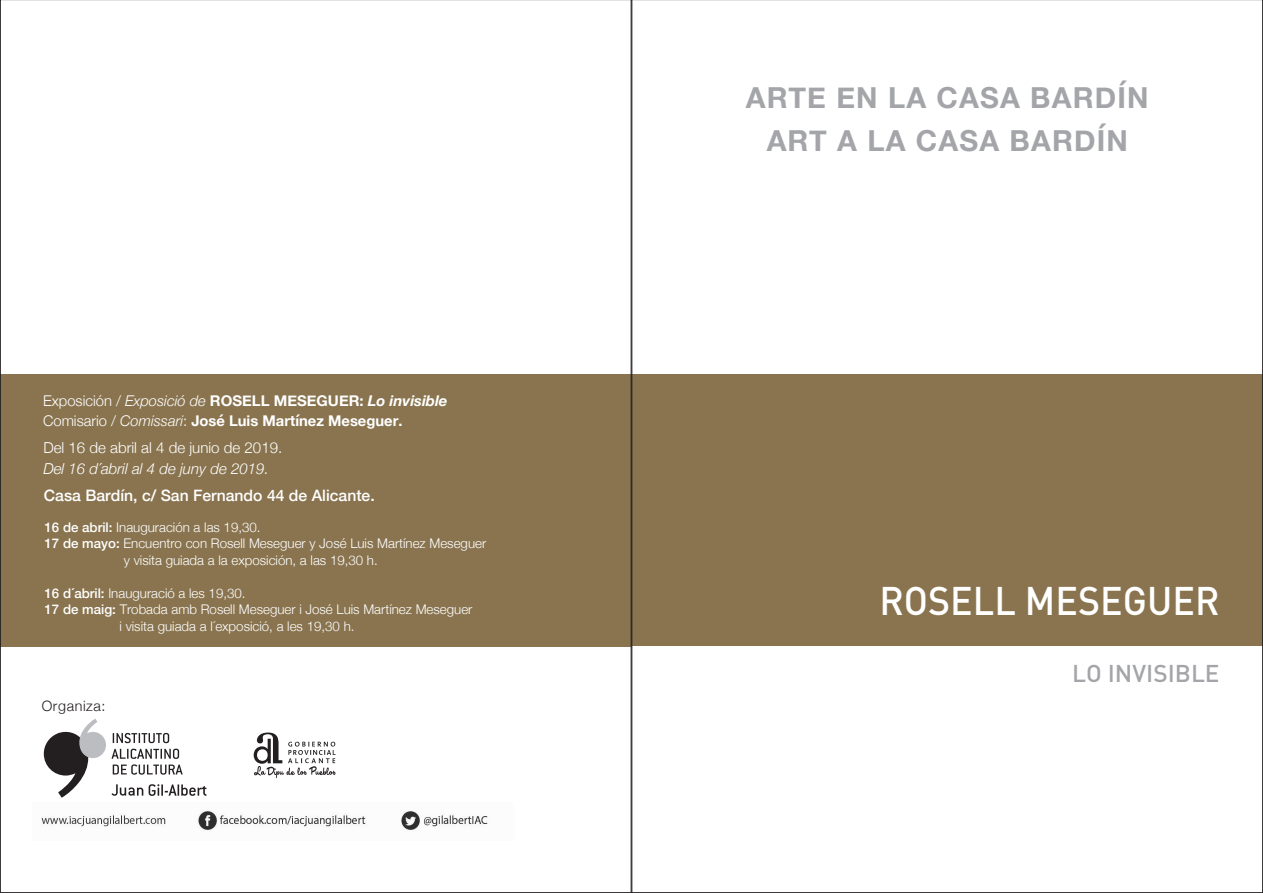
<style>
.page{position:relative;width:1263px;height:893px;background:#fff}
.page>*{position:absolute;margin:0;border:0;box-sizing:border-box;transform-origin:0 0}
.t1{font:500 39.45px "DIN";color:#fff;scale:.95 1}
.t2{font:700 28.95px/42.5px "Helvetica Neue";letter-spacing:.04em;color:#a4a5a9;text-align:center}
.t3{font:500 24px "DIN";color:#a4a5a9}
.t4{font:500 15.75px "Helvetica Neue";color:#fff}
.t5{font:300 15.15px "Helvetica Neue";color:#fff}
.t6{font:italic 300 15.15px "Helvetica Neue";color:#fff}
.t7{font:700 14.7px/19.6px "Helvetica Neue";color:#fff}
.t8{font:300 14.25px "Helvetica Neue";letter-spacing:.045em;color:#231f20}
.t9{font:300 13.35px "Helvetica Neue";color:#fff}
.s1{font-weight:300}
.s2{font-weight:300;font-style:italic}
.s3{font-style:italic}
.s4{font-weight:500}
</style>
<div class="page">
<img style="left:41px;top:811px;width:447px;height:19px">
<div style="left:631px;top:374px;width:632px;height:272px;background:#89744f"></div>
<div style="left:0;top:374px;width:631px;height:272px;background:#89744f"></div>
<svg style="left:44px;top:719px;width:62px;height:79px"></svg>
<svg style="left:112px;top:749px;width:71px;height:26px"></svg>
<svg style="left:113px;top:733px;width:56px;height:10px"></svg>
<svg style="left:149px;top:784px;width:57px;height:12px"></svg>
<svg style="left:112px;top:784px;width:31px;height:12px"></svg>
<svg style="left:254px;top:732px;width:81px;height:46px"></svg>
<p class="t7" style="left:43px;top:391px;width:406px"><span class="s1">Exposición /</span> <span class="s2">Exposició de</span> ROSELL MESEGUER: <span class="s3">Lo invisible<br></span><span class="s1">Comisario /</span> <span class="s2">Comissari</span><span class="s1">:</span> José Luis Martínez Meseguer.</p>
<p class="t5" style="left:43px;top:436px;width:240px">Del 16 de abril al 4 de junio de 2019.</p>
<p class="t6" style="left:43px;top:456px;width:227px">Del 16 d´abril al 4 de juny de 2019.</p>
<p class="t4" style="left:44px;top:482px;width:332px">Casa Bardín, c/ San Fernando 44 de Alicante.</p>
<p class="t9" style="left:45px;top:516px;width:218px"><span class="s4">16 de abril:</span> Inauguración a las 19,30.</p>
<p class="t9" style="left:45px;top:533px;width:443px"><span class="s4">17 de mayo:</span> Encuentro con Rosell Meseguer y José Luis Martínez Meseguer</p>
<p class="t9" style="left:124px;top:549px;width:255px">y visita guiada a la exposición, a las 19,30 h.</p>
<p class="t9" style="left:45px;top:582px;width:203px"><span class="s4">16 d´abril:</span> Inauguració a les 19,30.</p>
<p class="t9" style="left:45px;top:599px;width:429px"><span class="s4">17 de maig:</span> Trobada amb Rosell Meseguer i José Luis Martínez Meseguer</p>
<p class="t9" style="left:120px;top:615px;width:236px">i visita guiada a l´exposició, a les 19,30 h.</p>
<p class="t8" style="left:42px;top:694px;width:65px">Organiza:</p>
<h2 class="t2" style="left:746px;top:77px;width:404px">ARTE EN LA CASA BARDÍN<br>ART A LA CASA BARDÍN</h2>
<h1 class="t1" style="left:879px;top:575px;width:360px">ROSELL MESEGUER</h1>
<h3 class="t3" style="left:1072px;top:658px;width:149px">LO INVISIBLE</h3>
</div>
